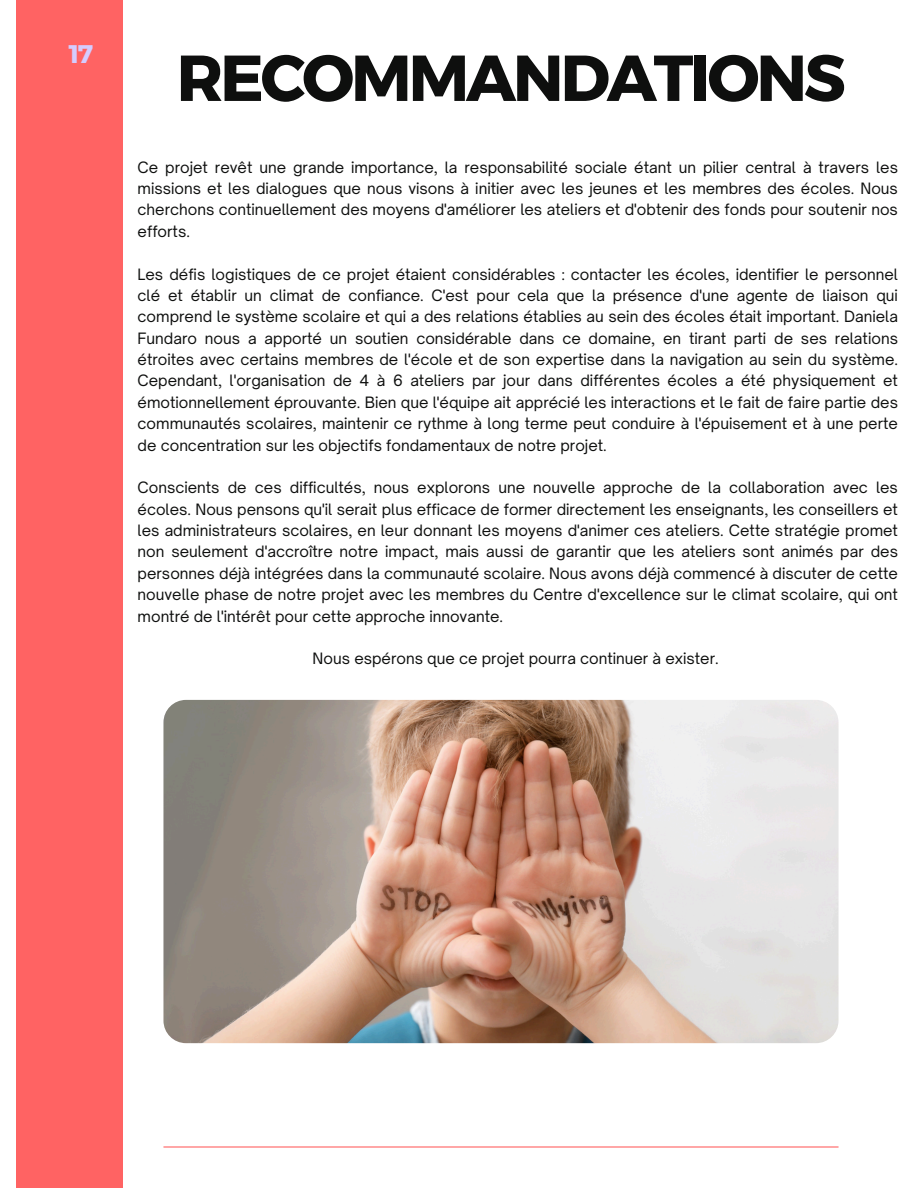
<style>
.page{position:relative;width:918px;height:1188px;background:#fff}
.page>*{position:absolute;margin:0;border:0;box-sizing:border-box;transform-origin:0 0}
.t1{font:64.8px "Kief Montaser Bold";letter-spacing:-.05em;color:#0e0f0e}
.t2{font:25.35px "Kief Montaser Bold";color:#d5ccff}
.t3{font:15px/21.3px "Open Sauce One";color:#0e0f0e;text-align:justify}
</style>
<div class="page">
<div style="left:16px;top:0;width:107px;height:1188px;background:#ff6363"></div>
<img style="left:163px;top:700px;width:675px;height:343px;border-radius:22px">
<hr style="left:163px;top:1146px;width:676px;height:2px;background:#ff6363">
<h1 class="t2" style="left:69px;top:39px;width:25px">17</h1>
<p class="t1" style="left:177px;top:38px;width:671px">RECOMMANDATIONS</p>
<p class="t3" style="left:138px;top:156px;width:762px">Ce projet revêt une grande importance, la responsabilité sociale étant un pilier central à travers les missions et les dialogues que nous visons à initier avec les jeunes et les membres des écoles. Nous cherchons continuellement des moyens d'améliorer les ateliers et d'obtenir des fonds pour soutenir nos efforts.</p>
<p class="t3" style="left:138px;top:263px;width:762px">Les défis logistiques de ce projet étaient considérables : contacter les écoles, identifier le personnel clé et établir un climat de confiance. C'est pour cela que la présence d'une agente de liaison qui comprend le système scolaire et qui a des relations établies au sein des écoles était important. Daniela Fundaro nous a apporté un soutien considérable dans ce domaine, en tirant parti de ses relations étroites avec certains membres de l'école et de son expertise dans la navigation au sein du système.<br>Cependant, l'organisation de 4 à 6 ateliers par jour dans différentes écoles a été physiquement et émotionnellement éprouvante. Bien que l'équipe ait apprécié les interactions et le fait de faire partie des communautés scolaires, maintenir ce rythme à long terme peut conduire à l'épuisement et à une perte de concentration sur les objectifs fondamentaux de notre projet.</p>
<p class="t3" style="left:138px;top:477px;width:762px">Conscients de ces difficultés, nous explorons une nouvelle approche de la collaboration avec les écoles. Nous pensons qu'il serait plus efficace de former directement les enseignants, les conseillers et les administrateurs scolaires, en leur donnant les moyens d'animer ces ateliers. Cette stratégie promet non seulement d'accroître notre impact, mais aussi de garantir que les ateliers sont animés par des personnes déjà intégrées dans la communauté scolaire. Nous avons déjà commencé à discuter de cette nouvelle phase de notre projet avec les membres du Centre d'excellence sur le climat scolaire, qui ont montré de l'intérêt pour cette approche innovante.</p>
<p class="t3" style="left:313px;top:648px;width:408px">Nous espérons que ce projet pourra continuer à exister.</p>
</div>
